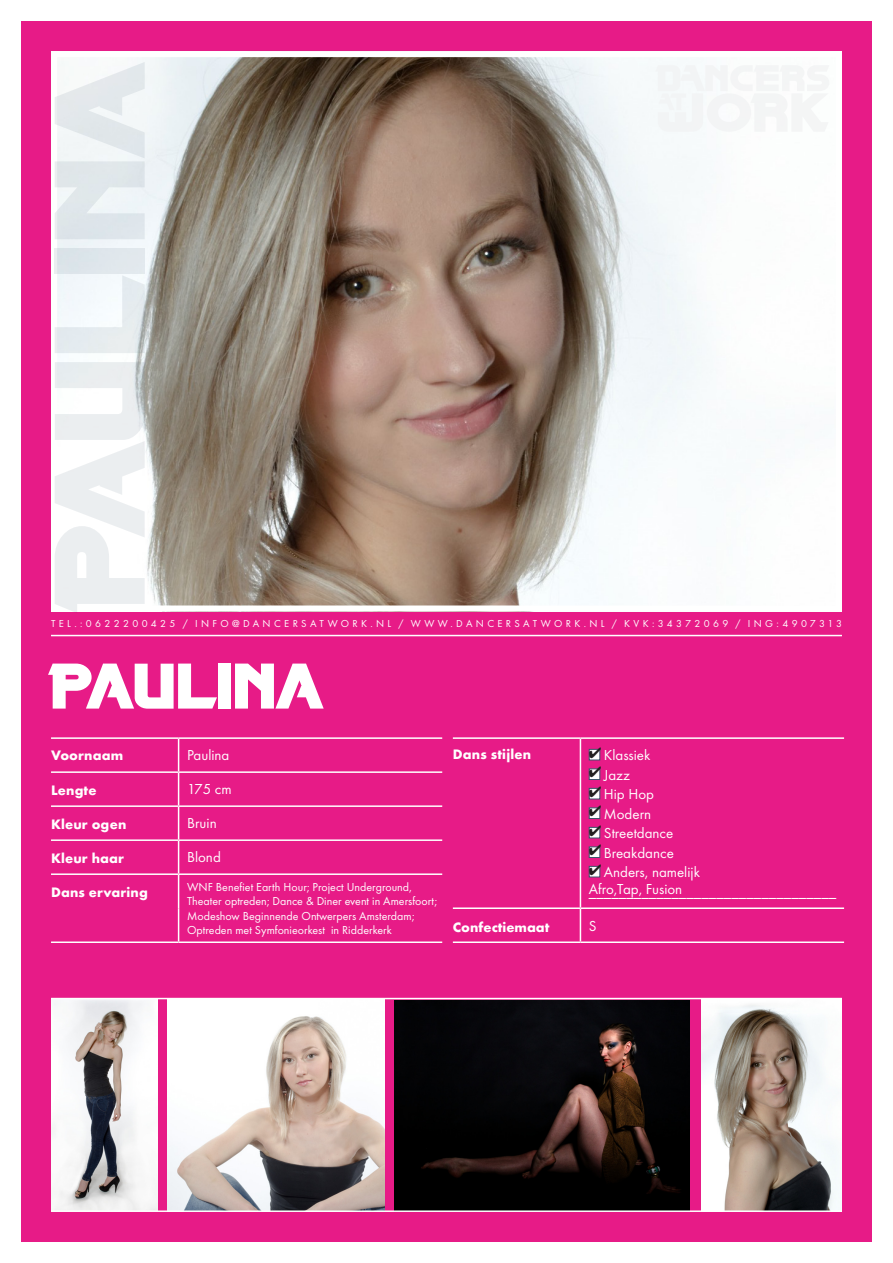
<style>
.page{position:relative;width:893px;height:1263px;background:#fff}
.page>*{position:absolute;margin:0;border:0;box-sizing:border-box;transform-origin:0 0}
.t1{font:75px "Blade";color:#fff}
._01_Info_danser{font:15px "Futura T";color:#fff}
.t2{font:700 14.25px "Futura T";letter-spacing:.01em;color:#fff}
._01_Info_danser-2{font:12px/14.4px "Futura T";color:#fff}
.t3{font:10.5px "Futura T";letter-spacing:.32em;color:#fff}
</style>
<div class="page">
<div style="left:21px;top:21px;width:851px;height:1221px;background:#e71b87"></div>
<hr style="left:51px;top:737px;width:128px;height:2px;background:#fff">
<hr style="left:179px;top:737px;width:263px;height:2px;background:#fff">
<hr style="left:178px;top:739px;width:1px;height:32px;background:#fff">
<hr style="left:51px;top:771px;width:128px;height:2px;background:#fff">
<hr style="left:179px;top:771px;width:263px;height:2px;background:#fff">
<hr style="left:178px;top:773px;width:1px;height:32px;background:#fff">
<hr style="left:51px;top:805px;width:128px;height:2px;background:#fff">
<hr style="left:179px;top:805px;width:263px;height:2px;background:#fff">
<hr style="left:178px;top:807px;width:1px;height:32px;background:#fff">
<hr style="left:51px;top:839px;width:128px;height:2px;background:#fff">
<hr style="left:179px;top:839px;width:263px;height:2px;background:#fff">
<hr style="left:178px;top:841px;width:1px;height:32px;background:#fff">
<hr style="left:51px;top:873px;width:128px;height:2px;background:#fff">
<hr style="left:179px;top:873px;width:263px;height:2px;background:#fff">
<hr style="left:178px;top:875px;width:1px;height:33px;background:#fff">
<hr style="left:178px;top:908px;width:1px;height:33px;background:#fff">
<hr style="left:51px;top:941px;width:128px;height:2px;background:#fff">
<hr style="left:179px;top:941px;width:263px;height:2px;background:#fff">
<hr style="left:453px;top:737px;width:127px;height:2px;background:#fff">
<hr style="left:580px;top:737px;width:264px;height:2px;background:#fff">
<hr style="left:580px;top:739px;width:1px;height:168px;background:#fff">
<hr style="left:453px;top:907px;width:127px;height:2px;background:#fff">
<hr style="left:580px;top:907px;width:264px;height:2px;background:#fff">
<hr style="left:580px;top:909px;width:1px;height:32px;background:#fff">
<hr style="left:453px;top:941px;width:127px;height:2px;background:#fff">
<hr style="left:580px;top:941px;width:264px;height:2px;background:#fff">
<svg style="left:589px;top:758px;width:11px;height:2px"></svg>
<svg style="left:589px;top:778px;width:11px;height:2px"></svg>
<svg style="left:589px;top:797px;width:11px;height:2px"></svg>
<svg style="left:589px;top:817px;width:11px;height:2px"></svg>
<svg style="left:589px;top:836px;width:11px;height:2px"></svg>
<svg style="left:589px;top:856px;width:11px;height:2px"></svg>
<svg style="left:589px;top:875px;width:11px;height:2px"></svg>
<img style="left:58px;top:58px;width:777px;height:547px">
<div style="left:51px;top:51px;width:791px;height:561px;border:6px solid #fff"></div>
<img style="left:51px;top:999px;width:106px;height:211px">
<img style="left:702px;top:999px;width:140px;height:211px">
<img style="left:395px;top:1000px;width:294px;height:210px">
<img style="left:168px;top:999px;width:216px;height:211px">
<hr style="left:51px;top:998px;width:791px;height:1px;background:#fff">
<hr style="left:51px;top:1210px;width:791px;height:2px;background:#fff">
<hr style="left:51px;top:635px;width:791px;height:1px;background:#fff">
<svg style="left:655px;top:65px;width:174px;height:67px;background:#f5f7f7"></svg>
<svg style="left:589px;top:748px;width:12px;height:10px"></svg>
<svg style="left:589px;top:768px;width:12px;height:10px"></svg>
<svg style="left:589px;top:787px;width:12px;height:10px"></svg>
<svg style="left:589px;top:807px;width:12px;height:10px"></svg>
<svg style="left:589px;top:826px;width:12px;height:10px"></svg>
<svg style="left:589px;top:846px;width:12px;height:10px"></svg>
<svg style="left:589px;top:865px;width:12px;height:10px"></svg>
<p class="t3" style="left:51px;top:618px;width:792px">TEL.:0622200425 / INFO@DANCERSATWORK.NL / WWW.DANCERSATWORK.NL / KVK:34372069 / ING:4907313</p>
<p class="t1" style="left:51px;top:648px;width:275px">PAULINA</p>
<p class="t2" style="left:51px;top:747px;width:74px">Voornaam</p>
<p class="t2" style="left:51px;top:781px;width:47px">Lengte</p>
<p class="t2" style="left:51px;top:815px;width:77px">Kleur ogen</p>
<p class="t2" style="left:51px;top:849px;width:74px">Kleur haar</p>
<p class="t2" style="left:51px;top:884px;width:98px">Dans ervaring</p>
<p class="t2" style="left:453px;top:746px;width:80px">Dans stijlen</p>
<p class="_01_Info_danser" style="left:604px;top:746px;width:48px">Klassiek</p>
<p class="_01_Info_danser" style="left:604px;top:766px;width:28px">Jazz</p>
<p class="_01_Info_danser" style="left:604px;top:785px;width:52px">Hip Hop</p>
<p class="_01_Info_danser" style="left:604px;top:805px;width:49px">Modern</p>
<p class="_01_Info_danser" style="left:604px;top:824px;width:71px">Streetdance</p>
<p class="_01_Info_danser" style="left:604px;top:844px;width:72px">Breakdance</p>
<p class="_01_Info_danser" style="left:604px;top:863px;width:98px">Anders, namelijk</p>
<p class="_01_Info_danser" style="left:589px;top:883px;width:249px">_________________________________</p>
<p class="t2" style="left:453px;top:919px;width:98px">Confectiemaat</p>
<p class="_01_Info_danser" style="left:187px;top:746px;width:44px">Paulina</p>
<p class="_01_Info_danser" style="left:187px;top:780px;width:46px">175 cm</p>
<p class="_01_Info_danser" style="left:187px;top:814px;width:31px">Bruin</p>
<p class="_01_Info_danser" style="left:187px;top:848px;width:35px">Blond</p>
<p class="_01_Info_danser-2" style="left:187px;top:880px;width:251px">WNF Benefiet Earth Hour; Project Underground, Theater optreden; Dance &amp; Diner event in Amersfoort; Modeshow Beginnende Ontwerpers Amsterdam; Optreden met Symfonieorkest in Ridderkerk</p>
<p class="_01_Info_danser" style="left:589px;top:881px;width:95px">Afro,Tap, Fusion</p>
<p class="_01_Info_danser" style="left:589px;top:917px;width:9px">S</p>
</div>
